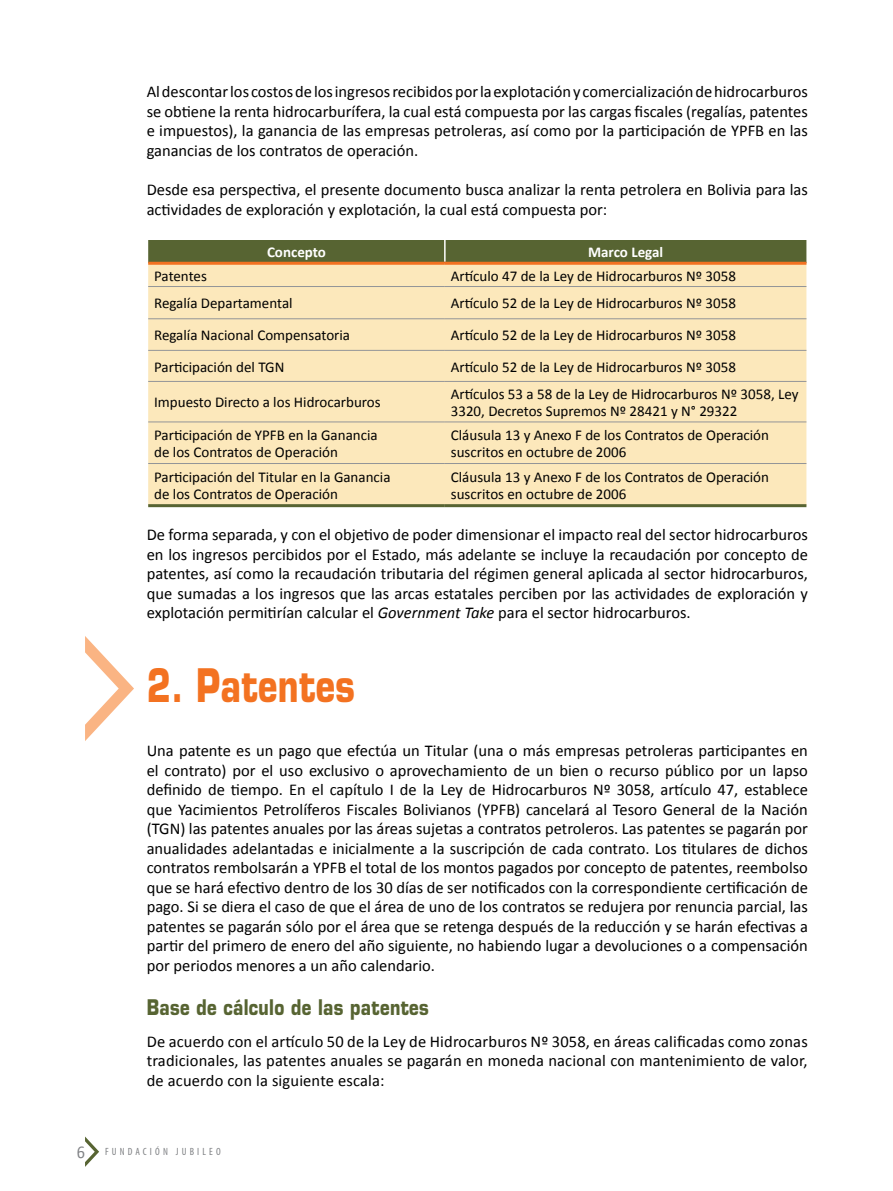
<style>
.page{position:relative;width:893px;height:1191px;background:#fff}
.page>*{position:absolute;margin:0;border:0;box-sizing:border-box;transform-origin:0 0}
.t1{font:700 45px "Eurostile LT Std";letter-spacing:.01em;color:#f37221;scale:.75 1}
.t2{font:700 21px "Eurostile LT Std";letter-spacing:.02em;color:#576432;scale:.8 1}
.t3{font:16.5px/19.5px "Calibri";color:#000;text-align:justify}
.t4{font:15px/17.2px "Calibri";color:#000}
.t5{font:700 15px "Calibri";color:#fff}
.t6{font:condensed 10.5px "Myriad Pro";letter-spacing:.3em;color:#808285}
.s1{font-style:italic}
.s2{font-family:"Calibri";font-stretch:normal;font-size:18px}
</style>
<div class="page">
<svg style="left:85px;top:1136px;width:14px;height:30px"></svg>
<div style="left:148px;top:240px;width:658px;height:22px;background:#576432"></div>
<div style="left:148px;top:265px;width:658px;height:239px;background:#fce8bb"></div>
<hr style="left:444px;top:240px;width:2px;height:22px;background:#fff">
<hr style="left:148px;top:504px;width:297px;height:3px;background:#576432">
<hr style="left:445px;top:504px;width:361px;height:3px;background:#576432">
<hr style="left:148px;top:286px;width:297px;height:1px;background:#939598">
<hr style="left:445px;top:286px;width:361px;height:1px;background:#939598">
<hr style="left:148px;top:318px;width:297px;height:1px;background:#939598">
<hr style="left:445px;top:318px;width:361px;height:1px;background:#939598">
<hr style="left:148px;top:350px;width:297px;height:1px;background:#939598">
<hr style="left:445px;top:350px;width:361px;height:1px;background:#939598">
<hr style="left:148px;top:381px;width:297px;height:1px;background:#939598">
<hr style="left:445px;top:381px;width:361px;height:1px;background:#939598">
<hr style="left:148px;top:421px;width:297px;height:1px;background:#939598">
<hr style="left:445px;top:421px;width:361px;height:1px;background:#939598">
<hr style="left:148px;top:463px;width:297px;height:1px;background:#939598">
<hr style="left:445px;top:463px;width:361px;height:1px;background:#939598">
<hr style="left:148px;top:262px;width:297px;height:3px;background:#f37221">
<hr style="left:445px;top:262px;width:361px;height:3px;background:#f37221">
<svg style="left:85px;top:636px;width:49px;height:105px"></svg>
<p class="t3" style="left:147px;top:81px;width:663px">Al descontar los costos de los ingresos recibidos por la explotación y comercialización de hidrocarburos se obtiene la renta hidrocarburífera, la cual está compuesta por las cargas fiscales (regalías, patentes e impuestos), la ganancia de las empresas petroleras, así como por la participación de YPFB en las ganancias de los contratos de operación.</p>
<p class="t3" style="left:147px;top:179px;width:663px">Desde esa perspectiva, el presente documento busca analizar la renta petrolera en Bolivia para las actividades de exploración y explotación, la cual está compuesta por:</p>
<p class="t5" style="left:267px;top:243px;width:60px">Concepto</p>
<p class="t5" style="left:588px;top:243px;width:77px">Marco Legal</p>
<p class="t4" style="left:154px;top:266px;width:54px">Patentes</p>
<p class="t4" style="left:451px;top:266px;width:287px">Artículo 47 de la Ley de Hidrocarburos Nº 3058</p>
<p class="t4" style="left:154px;top:294px;width:140px">Regalía Departamental</p>
<p class="t4" style="left:451px;top:294px;width:287px">Artículo 52 de la Ley de Hidrocarburos Nº 3058</p>
<p class="t4" style="left:154px;top:326px;width:197px">Regalía Nacional Compensatoria</p>
<p class="t4" style="left:451px;top:326px;width:287px">Artículo 52 de la Ley de Hidrocarburos Nº 3058</p>
<p class="t4" style="left:154px;top:357px;width:132px">Participación del TGN</p>
<p class="t4" style="left:451px;top:357px;width:287px">Artículo 52 de la Ley de Hidrocarburos Nº 3058</p>
<p class="t4" style="left:154px;top:393px;width:228px">Impuesto Directo a los Hidrocarburos</p>
<p class="t4" style="left:451px;top:384px;width:349px">Artículos 53 a 58 de la Ley de Hidrocarburos Nº 3058, Ley<br>3320, Decretos Supremos Nº 28421 y N° 29322</p>
<p class="t4" style="left:154px;top:425px;width:225px">Participación de YPFB en la Ganancia de los Contratos de Operación</p>
<p class="t4" style="left:451px;top:425px;width:320px">Cláusula 13 y Anexo F de los Contratos de Operación suscritos en octubre de 2006</p>
<p class="t4" style="left:154px;top:467px;width:238px">Participación del Titular en la Ganancia de los Contratos de Operación</p>
<p class="t4" style="left:451px;top:467px;width:320px">Cláusula 13 y Anexo F de los Contratos de Operación suscritos en octubre de 2006</p>
<p class="t3" style="left:147px;top:524px;width:663px">De forma separada, y con el objetivo de poder dimensionar el impacto real del sector hidrocarburos en los ingresos percibidos por el Estado, más adelante se incluye la recaudación por concepto de patentes, así como la recaudación tributaria del régimen general aplicada al sector hidrocarburos, que sumadas a los ingresos que las arcas estatales perciben por las actividades de exploración y explotación permitirían calcular el <span class="s1">Government Take</span> para el sector hidrocarburos.</p>
<h1 class="t1" style="left:147px;top:658px;width:279px">2. Patentes</h1>
<p class="t3" style="left:147px;top:740px;width:663px">Una patente es un pago que efectúa un Titular (una o más empresas petroleras participantes en el contrato) por el uso exclusivo o aprovechamiento de un bien o recurso público por un lapso definido de tiempo. En el capítulo I de la Ley de Hidrocarburos Nº 3058, artículo 47, establece que Yacimientos Petrolíferos Fiscales Bolivianos (YPFB) cancelará al Tesoro General de la Nación (TGN) las patentes anuales por las áreas sujetas a contratos petroleros. Las patentes se pagarán por anualidades adelantadas e inicialmente a la suscripción de cada contrato. Los titulares de dichos contratos rembolsarán a YPFB el total de los montos pagados por concepto de patentes, reembolso que se hará efectivo dentro de los 30 días de ser notificados con la correspondiente certificación de pago. Si se diera el caso de que el área de uno de los contratos se redujera por renuncia parcial, las patentes se pagarán sólo por el área que se retenga después de la reducción y se harán efectivas a partir del primero de enero del año siguiente, no habiendo lugar a devoluciones o a compensación por periodos menores a un año calendario.</p>
<p class="t2" style="left:147px;top:993px;width:354px">Base de cálculo de las patentes</p>
<p class="t3" style="left:147px;top:1030px;width:663px">De acuerdo con el artículo 50 de la Ley de Hidrocarburos Nº 3058, en áreas calificadas como zonas tradicionales, las patentes anuales se pagarán en moneda nacional con mantenimiento de valor, de acuerdo con la siguiente escala:</p>
<p class="t6" style="left:77px;top:1146px;width:145px"><span class="s2">6</span> FUNDACIÓN JUBILEO</p>
</div>
